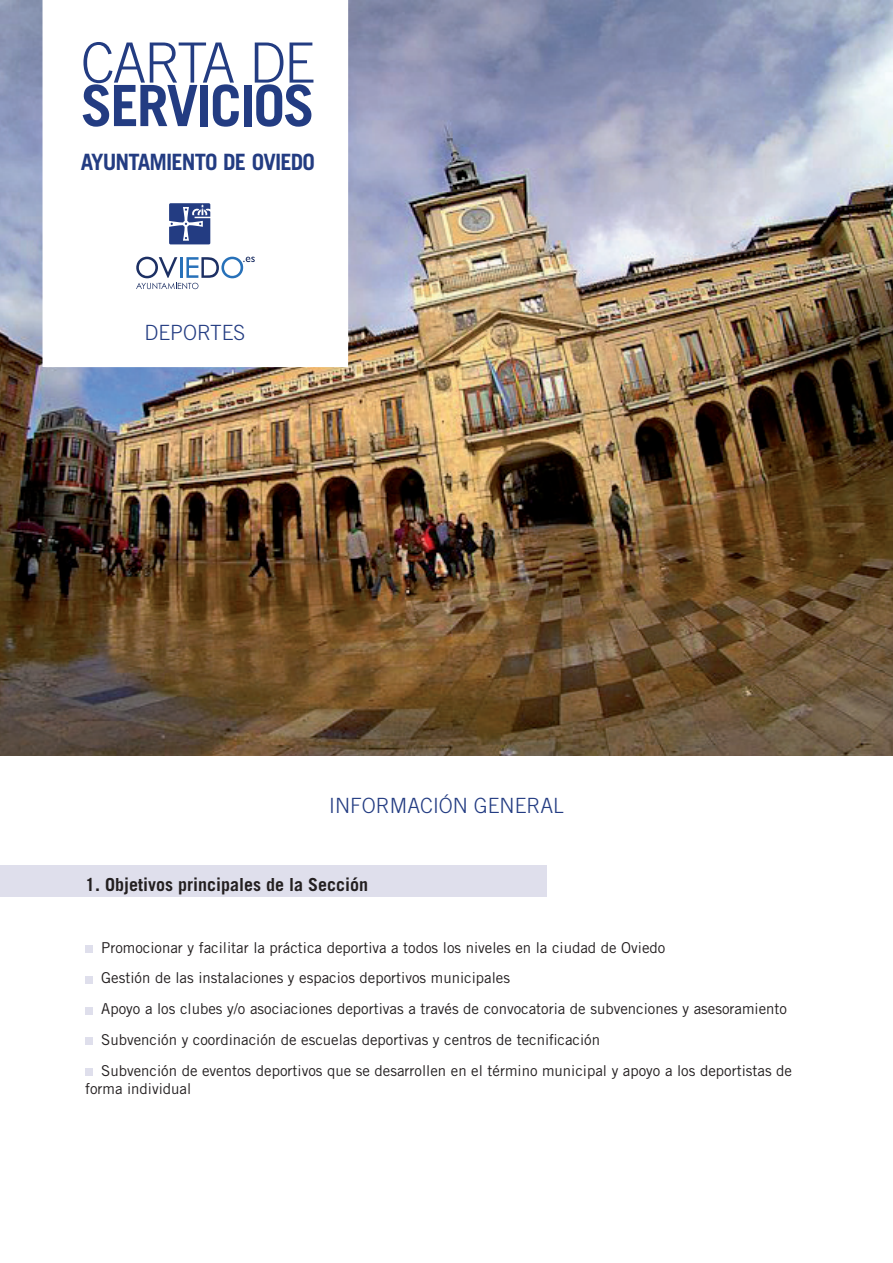
<style>
.page{position:relative;width:893px;height:1263px;background:#fff}
.page>*{position:absolute;margin:0;border:0;box-sizing:border-box;transform-origin:0 0}
.t1{font:700 57px "Trade Gothic LT Std";letter-spacing:-.035em;color:#233c82}
.t2{font:300 55.5px "Trade Gothic LT Std";letter-spacing:-.04em;color:#233c82}
.t3{font:700 22.5px "Trade Gothic LT Std";letter-spacing:-.04em;color:#233c82}
.t4{font:300 21px "Trade Gothic LT Std";color:#233c82}
.t5{font:700 18px "Trade Gothic LT Std";color:#231f20}
.t6{font:15px/30.8px "Trade Gothic LT Std";color:#231f20}
</style>
<div class="page">
<div style="left:0;top:865px;width:547px;height:32px;background:#dfdfec"></div>
<img style="left:0;top:0;width:893px;height:756px">
<div style="left:43px;top:1px;width:304px;height:365px;background:#fff"></div>
<div style="left:85px;top:945px;width:7px;height:8px;background:#dfdfec"></div>
<div style="left:85px;top:976px;width:7px;height:7px;background:#dfdfec"></div>
<div style="left:85px;top:1007px;width:7px;height:7px;background:#dfdfec"></div>
<div style="left:85px;top:1038px;width:7px;height:7px;background:#dfdfec"></div>
<div style="left:85px;top:1068px;width:7px;height:8px;background:#dfdfec"></div>
<svg style="left:169px;top:203px;width:41px;height:41px"></svg>
<svg style="left:136px;top:257px;width:119px;height:32px"></svg>
<h2 class="t2" style="left:81px;top:30px;width:236px">CARTA DE</h2>
<h1 class="t1" style="left:81px;top:71px;width:235px">SERVICIOS</h1>
<h3 class="t3" style="left:81px;top:148px;width:236px">AYUNTAMIENTO DE OVIEDO</h3>
<h3 class="t4" style="left:144px;top:320px;width:102px">DEPORTES</h3>
<h3 class="t4" style="left:329px;top:792px;width:236px">INFORMACIÓN GENERAL</h3>
<p class="t5" style="left:85px;top:874px;width:285px">1. Objetivos principales de la Sección</p>
<p class="t6" style="left:101px;top:932px;width:692px">Promocionar y facilitar la práctica deportiva a todos los niveles en la ciudad de Oviedo<br>Gestión de las instalaciones y espacios deportivos municipales<br>Apoyo a los clubes y/o asociaciones deportivas a través de convocatoria de subvenciones y asesoramiento Subvención y coordinación de escuelas deportivas y centros de tecnificación<br>Subvención de eventos deportivos que se desarrollen en el término municipal y apoyo a los deportistas de</p>
<p class="t6" style="left:85px;top:1073px;width:108px">forma individual</p>
</div>
